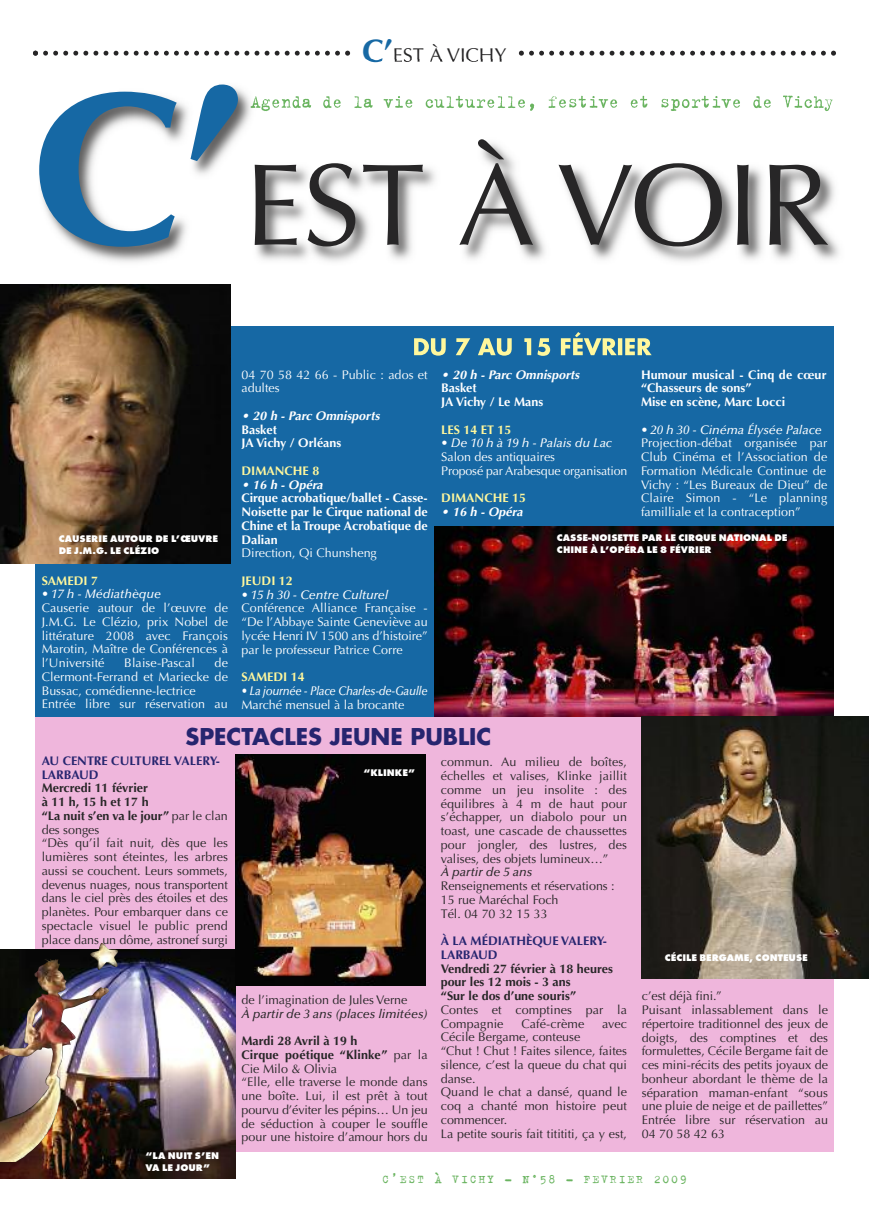
<style>
.page{position:relative;width:869px;height:1205px;background:#fff}
.page>*{position:absolute;margin:0;border:0;box-sizing:border-box;transform-origin:0 0}
.t1{font:116.25px "Optima";color:#272627}
.t2{font:700 22.5px "Futura";color:#26256f}
.t3{font:20px "Optima";color:#272627}
.t4{font:12.5px/13.8px "Optima";color:#272627}
.t5{font:12.5px/13.8px "Optima";color:#fff;text-align:justify}
.t6{font:700 12.5px/13.8px "Optima";color:#fff}
.t7{font:italic 500 12.5px "Optima";color:#fff}
.t8{font:700 12.5px/13.8px "Optima";color:#272627}
.t9{font:italic 700 12.5px "Optima";letter-spacing:.005em;color:#fff}
.t10{font:700 12.5px/13.8px "Optima";color:#26256f}
.t11{font:700 12.5px "Optima";color:#fff79d}
.t12{font:italic 500 12.5px "Optima";color:#272627}
.t13{font:italic 500 12.5px "Optima";letter-spacing:-.02em;color:#fff;scale:.9 1}
.t14{font:12.5px "Trixie";letter-spacing:.15em;color:#6ab460}
.t15{font:800 10px/12px "Futura T";color:#fff}
.s1{font-weight:700;font-size:32.5px;color:#1769a4}
.s2{font-weight:900;font-size:216.25px;color:#1668a4}
.s3{font-weight:700}
</style>
<div class="page">
<div style="left:35px;top:716px;width:798px;height:436px;background:#efb6dc"></div>
<div style="left:35px;top:326px;width:798px;height:391px;background:#1668a4"></div>
<svg style="left:33px;top:51px;width:317px;height:5px"></svg>
<svg style="left:518px;top:51px;width:317px;height:5px"></svg>
<img style="left:0;top:366px;width:230px;height:198px">
<img style="left:434px;top:526px;width:399px;height:191px">
<img style="left:0;top:949px;width:235px;height:230px">
<img style="left:235px;top:755px;width:190px;height:230px">
<img style="left:0;top:62px;width:839px;height:304px">
<img style="left:230px;top:326px;width:603px;height:40px">
<img style="left:366px;top:59px;width:17px;height:3px">
<img style="left:394px;top:59px;width:108px;height:3px">
<img style="left:250px;top:96px;width:20px;height:15px">
<img style="left:414px;top:332px;width:237px;height:24px">
<img style="left:0;top:285px;width:230px;height:81px">
<img style="left:641px;top:717px;width:227px;height:261px">
<img style="left:0;top:943px;width:118px;height:183px">
<h3 class="t3" style="left:362px;top:47px;width:146px"><span class="s1">C’</span>EST À VICHY</h3>
<h1 class="t1" style="left:28px;top:157px;width:803px"><span class="s2">C’</span>EST À VOIR</h1>
<p class="t5" style="left:241px;top:369px;width:188px">04 70 58 42 66 - Public : ados et adultes</p>
<p class="t9" style="left:241px;top:411px;width:139px">• 20 h - Parc Omnisports</p>
<p class="t6" style="left:241px;top:424px;width:101px">Basket<br>JA Vichy / Orléans</p>
<p class="t11" style="left:241px;top:466px;width:79px">DIMANCHE 8</p>
<p class="t9" style="left:241px;top:479px;width:83px">• 16 h - Opéra</p>
<p class="t6" style="left:241px;top:492px;width:188px;text-align:justify">Cirque acrobatique/ballet - Casse-Noisette par le Cirque national de Chine et la Troupe Acrobatique de Dalian</p>
<p class="t5" style="left:241px;top:547px;width:137px">Direction, Qi Chunsheng</p>
<p class="t11" style="left:241px;top:576px;width:53px">JEUDI 12</p>
<p class="t7" style="left:241px;top:589px;width:148px">• 15 h 30 - Centre Culturel</p>
<p class="t5" style="left:241px;top:602px;width:188px">Conférence Alliance Française - “De l’Abbaye Sainte Geneviève au lycée Henri IV 1500 ans d’histoire” par le professeur Patrice Corre</p>
<p class="t11" style="left:241px;top:672px;width:65px">SAMEDI 14</p>
<p class="t13" style="left:241px;top:686px;width:208px">• La journée - Place Charles-de-Gaulle</p>
<p class="t5" style="left:241px;top:699px;width:164px">Marché mensuel à la brocante</p>
<p class="t6" style="left:640px;top:369px;width:187px">Humour musical - Cinq de cœur “Chasseurs de sons”<br>Mise en scène, Marc Locci</p>
<p class="t7" style="left:640px;top:424px;width:182px">• 20 h 30 - Cinéma Élysée Palace</p>
<p class="t5" style="left:640px;top:437px;width:188px">Projection-débat organisée par Club Cinéma et l’Association de Formation Médicale Continue de Vichy : “Les Bureaux de Dieu” de Claire Simon - “Le planning familliale et la contraception”</p>
<p class="t9" style="left:441px;top:369px;width:139px">• 20 h - Parc Omnisports</p>
<p class="t6" style="left:441px;top:382px;width:103px">Basket<br>JA Vichy / Le Mans</p>
<p class="t11" style="left:441px;top:424px;width:72px">LES 14 ET 15</p>
<p class="t7" style="left:441px;top:438px;width:172px">• De 10 h à 19 h - Palais du Lac</p>
<p class="t5" style="left:441px;top:451px;width:188px">Salon des antiquaires<br>Proposé par Arabesque organisation</p>
<p class="t11" style="left:441px;top:493px;width:86px">DIMANCHE 15</p>
<p class="t9" style="left:441px;top:507px;width:83px">• 16 h - Opéra</p>
<p class="t15" style="left:59px;top:532px;width:161px">CAUSERIE AUTOUR DE L’ŒUVRE<br>DE J.M.G. LE CLÉZIO</p>
<p class="t15" style="left:556px;top:531px;width:232px">CASSE-NOISETTE PAR LE CIRQUE NATIONAL DE<br>CHINE À L’OPÉRA LE 8 FÉVRIER</p>
<p class="t11" style="left:42px;top:575px;width:58px">SAMEDI 7</p>
<p class="t7" style="left:42px;top:589px;width:121px">• 17 h - Médiathèque</p>
<p class="t5" style="left:42px;top:602px;width:188px">Causerie autour de l’œuvre de J.M.G. Le Clézio, prix Nobel de littérature 2008 avec François Marotin, Maître de Conférences à l’Université</p>
<p class="t5" style="left:42px;top:657px;width:188px;text-align:left;text-indent:173px">de<br>Clermont-Ferrand et Mariecke de<br>Bussac, comédienne-lectrice<br>Entrée libre sur réservation au</p>
<p class="t5" style="left:124px;top:657px;width:72px">Blaise-Pascal</p>
<h2 class="t2" style="left:185px;top:726px;width:307px">SPECTACLES JEUNE PUBLIC</h2>
<p class="t4" style="left:440px;top:756px;width:188px;text-align:justify">commun. Au milieu de boîtes, échelles et valises, Klinke jaillit comme un jeu insolite : des équilibres à 4 m de haut pour s’échapper, un diabolo pour un toast, une cascade de chaussettes pour jongler, des lustres, des valises, des objets lumineux…”</p>
<p class="t12" style="left:440px;top:867px;width:93px">À partir de 5 ans</p>
<p class="t4" style="left:440px;top:880px;width:175px">Renseignements et réservations :<br>15 rue Maréchal Foch<br>Tél. 04 70 32 15 33</p>
<p class="t10" style="left:440px;top:935px;width:168px">À LA MÉDIATHÈQUE VALERY-<br>LARBAUD</p>
<p class="t8" style="left:440px;top:962px;width:174px">Vendredi 27 février à 18 heures pour les 12 mois - 3 ans<br>“Sur le dos d’une souris”</p>
<p class="t4" style="left:440px;top:1004px;width:188px">Contes et comptines par la<br>Compagnie</p>
<p class="t10" style="left:42px;top:755px;width:180px">AU CENTRE CULTUREL VALERY-<br>LARBAUD</p>
<p class="t4" style="left:42px;top:782px;width:188px"><span class="s3">Mercredi 11 février à11h,15het17h<br>“La nuit s’en va le jour”</span> par le clan des songes<br>“Dès qu’il fait nuit, dès que les lumières sont éteintes, les arbres aussi se couchent. Leurs sommets, devenus nuages, nous transportent dans le ciel près des étoiles et des planètes. Pour embarquer dans ce spectacle visuel le public prend place dans un dôme, astronef surgi</p>
<p class="t15" style="left:363px;top:766px;width:53px">“KLINKE”</p>
<p class="t15" style="left:664px;top:951px;width:144px">CÉCILE BERGAME, CONTEUSE</p>
<p class="t4" style="left:641px;top:990px;width:188px">c’est déjà fini.”<br>Puisant inlassablement dans le répertoire traditionnel des jeux de doigts, des comptines et des formulettes, Cécile Bergame fait de ces mini-récits des petits joyaux de bonheur abordant le thème de la séparation maman-enfant “sous une pluie de neige et de paillettes”<br>Entrée libre sur réservation au<br>04 70 58 42 63</p>
<p class="t14" style="left:382px;top:1171px;width:306px">C’EST À VICHY - N˚58 - FÉVRIER 2009</p>
<p class="t4" style="left:241px;top:994px;width:167px">de l’imagination de Jules Verne</p>
<p class="t12" style="left:241px;top:1008px;width:188px">À partir de 3 ans (places limitées)</p>
<p class="t4" style="left:241px;top:1035px;width:188px"><span class="s3">Mardi 28 Avril à 19 h<br>Cirque poétique “Klinke”</span> par la<br>Cie Milo &amp; Olivia<br>“Elle, elle traverse le monde dans une boîte. Lui, il est prêt à tout pourvu d’éviter les pépins… Un jeu de séduction à couper le souffle pour une histoire d’amour hors du</p>
<p class="t4" style="left:521px;top:1017px;width:64px">Café-crème</p>
<p class="t4" style="left:601px;top:1017px;width:26px">avec</p>
<p class="t4" style="left:440px;top:1031px;width:188px">Cécile Bergame, conteuse<br>“Chut ! Chut ! Faites silence, faites silence, c’est la queue du chat qui danse.<br>Quand le chat a dansé, quand le coq a chanté mon histoire peut commencer.<br>La petite souris fait titititi, ça y est,</p>
<p class="t15" style="left:145px;top:1149px;width:75px">“LA NUIT S’EN<br>VA LE JOUR”</p>
</div>
